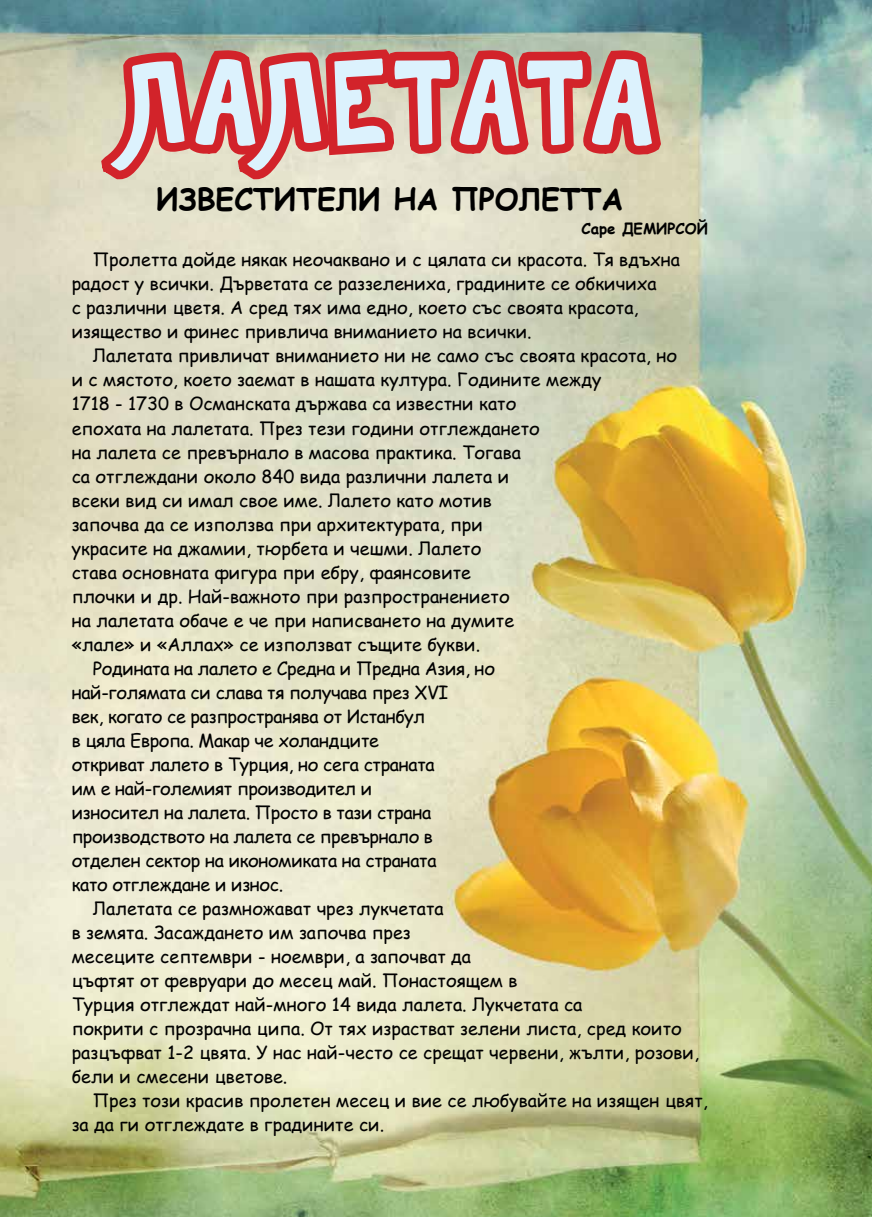
<style>
.page{position:relative;width:872px;height:1217px;background:#fff}
.page>*{position:absolute;margin:0;border:0;box-sizing:border-box;transform-origin:0 0}
.t1{font:133.5px "Rumpelstiltskin";letter-spacing:.05em;color:#dcf2fd}
.t2{font:700 30px "Comic Sans MS";color:#000}
.t3{font:18px/24px "Comic Sans MS";color:#000}
.t4{font:18px "Comic Sans MS";letter-spacing:-.02em;color:#000}
.t5{font:700 15px "Comic Sans MS";color:#000}
</style>
<div class="page">
<img style="left:0;top:0;width:872px;height:1216px">
<svg style="left:86px;top:36px;width:589px;height:158px;background:#d27d74"></svg>
<h1 class="t1" style="left:127px;top:18px;width:528px">ЛАЛЕТАТА</h1>
<h2 class="t2" style="left:156px;top:177px;width:469px">ИЗВЕСТИТЕЛИ НА ПРОЛЕТТА</h2>
<p class="t5" style="left:581px;top:217px;width:128px">Саре ДЕМИРСОЙ</p>
<p class="t3" style="left:72px;top:247px;width:610px;text-indent:21px">Пролетта дойде някак неочаквано и с цялата си красота. Тя вдъхна радост у всички. Дърветата се раззелениха, градините се обкичиха<br>с различни цветя. А сред тях има едно, което със своята красота, изящество и финес привлича вниманието на всички.</p>
<p class="t3" style="left:93px;top:343px;width:585px">Лалетата привличат вниманието ни не само със своята красота, но</p>
<p class="t3" style="left:72px;top:367px;width:531px">и с мястото, което заемат в нашата култура. Годините между</p>
<p class="t3" style="left:72px;top:391px;width:446px">1718 - 1730 в Османската държава са известни като</p>
<p class="t3" style="left:72px;top:415px;width:470px">епохата на лалетата. През тези години отглеждането</p>
<p class="t3" style="left:72px;top:439px;width:451px">на лалета се превърнало в масова практика. Тогава</p>
<p class="t3" style="left:72px;top:463px;width:439px">са отглеждани около 840 вида различни лалета и</p>
<p class="t3" style="left:72px;top:487px;width:422px">всеки вид си имал свое име. Лалето като мотив</p>
<p class="t3" style="left:72px;top:511px;width:413px">започва да се използва при архитектурата, при</p>
<p class="t3" style="left:72px;top:535px;width:411px">украсите на джамии, тюрбета и чешми. Лалето</p>
<p class="t3" style="left:72px;top:559px;width:401px">става основната фигура при ебру, фаянсовите</p>
<p class="t3" style="left:72px;top:583px;width:439px">плочки и др. Най-важното при разпространението</p>
<p class="t3" style="left:72px;top:607px;width:444px">на лалетата обаче е че при написването на думите</p>
<p class="t3" style="left:72px;top:631px;width:410px">«лале» и «Аллах» се използват същите букви.</p>
<p class="t4" style="left:93px;top:654px;width:403px">Родината на лалето е Средна и Предна Азия, но</p>
<p class="t4" style="left:72px;top:678px;width:378px">най-голямата си слава тя получава през XVI</p>
<p class="t4" style="left:72px;top:702px;width:355px">век, когато се разпространява от Истанбул</p>
<p class="t4" style="left:72px;top:726px;width:309px">в цяла Европа. Макар че холандците</p>
<p class="t4" style="left:72px;top:750px;width:364px">откриват лалето в Турция, но сега страната</p>
<p class="t4" style="left:72px;top:774px;width:302px">им е най-големият производител и</p>
<p class="t4" style="left:72px;top:798px;width:361px">износител на лалета. Просто в тази страна</p>
<p class="t4" style="left:72px;top:822px;width:363px">производството на лалета се превърнало в</p>
<p class="t4" style="left:72px;top:846px;width:366px">отделен сектор на икономиката на страната</p>
<p class="t4" style="left:72px;top:870px;width:213px">като отглеждане и износ.</p>
<p class="t3" style="left:93px;top:895px;width:352px">Лалетата се размножават чрез лукчетата</p>
<p class="t3" style="left:72px;top:919px;width:340px">в земята. Засаждането им започва през</p>
<p class="t3" style="left:72px;top:943px;width:401px">месеците септември - ноември, а започват да</p>
<p class="t3" style="left:72px;top:967px;width:447px">цъфтят от февруари до месец май. Понастоящем в</p>
<p class="t3" style="left:72px;top:991px;width:512px">Турция отглеждат най-много 14 вида лалета. Лукчетата са</p>
<p class="t3" style="left:72px;top:1015px;width:611px">покрити с прозрачна ципа. От тях израстват зелени листа, сред които</p>
<p class="t3" style="left:72px;top:1039px;width:629px">разцъфват 1-2 цвята. У нас най-често се срещат червени, жълти, розови,</p>
<p class="t3" style="left:72px;top:1063px;width:217px">бели и смесени цветове.</p>
<p class="t3" style="left:93px;top:1087px;width:616px">През този красив пролетен месец и вие се любувайте на изящен цвят,</p>
<p class="t3" style="left:72px;top:1111px;width:314px">за да ги отглеждате в градините си.</p>
</div>
